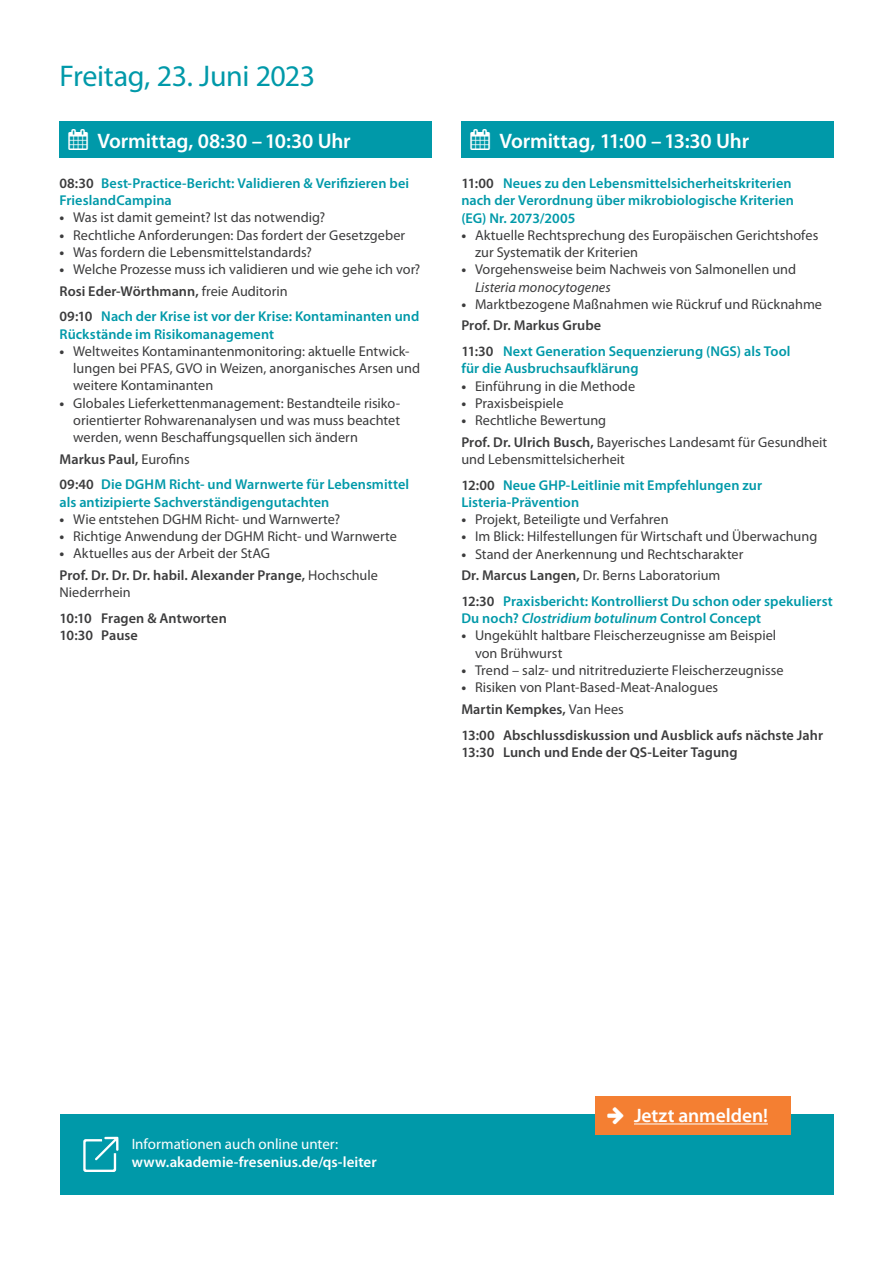
<style>
.page{position:relative;width:893px;height:1263px;background:#fff}
.page>*{position:absolute;margin:0;border:0;box-sizing:border-box;transform-origin:0 0}
.t1{font:30px "Myriad Pro";letter-spacing:-.015em;color:#0099a9}
.t2{font:600 21px "Myriad Pro";letter-spacing:-.01em;color:#fff}
.t3{font:600 19.5px "Myriad Pro";letter-spacing:-.005em;color:#fff}
.t4{font:600 15px/18px "Myriad Pro";letter-spacing:.005em;color:#fff}
.Fließtext{font:14.25px/17.2px "Myriad Pro";color:#3c3c3d}
.Vortragstitel{font:600 14.25px/17.2px "Myriad Pro";letter-spacing:.005em;color:#0099a9}
.Fließtext-2{font:600 14.25px/17.2px "Myriad Pro";letter-spacing:.005em;color:#3c3c3d}
.Vortragstitel-2{font:600 14.25px "Myriad Pro";letter-spacing:.005em;color:#3c3c3d}
.s1{color:#3c3c3d}
.s2{font-weight:700}
.s3{font-weight:400}
.s4{font-style:italic}
.s5{font-weight:600}
</style>
<div class="page">
<div style="left:60px;top:121px;width:372px;height:37px;background:#0099a9"></div>
<div style="left:461px;top:121px;width:372px;height:37px;background:#0099a9"></div>
<div style="left:60px;top:1115px;width:773px;height:80px;background:#0099a9"></div>
<svg style="left:83px;top:1137px;width:35px;height:35px"></svg>
<div style="left:595px;top:1096px;width:196px;height:38px;background:#f47f32"></div>
<hr style="left:634px;top:1123px;width:134px;height:1px;background:#fff">
<p class="t1" style="left:60px;top:58px;width:257px">Freitag, 23. Juni 2023</p>
<p class="t2" style="left:69px;top:128px;width:284px">▲ Vormittag, 08:30 –10:30 Uhr</p>
<p class="Vortragstitel" style="left:60px;top:174px;width:351px"><span class="s1">08:30</span> Best-Practice-Bericht: Validieren &amp; Verifizieren bei<br>FrieslandCampina</p>
<p class="Fließtext" style="left:60px;top:209px;width:267px"><span class="s2">•</span> Was ist damit gemeint? Ist das notwendig?</p>
<p class="Fließtext" style="left:60px;top:226px;width:347px"><span class="s2">•</span> Rechtliche Anforderungen: Das fordert der Gesetzgeber</p>
<p class="Fließtext" style="left:60px;top:243px;width:254px"><span class="s2">•</span> Was fordern die Lebensmittelstandards?</p>
<p class="Fließtext" style="left:60px;top:261px;width:362px"><span class="s2">•</span> Welche Prozesse muss ich validieren und wie gehe ich vor?</p>
<p class="Fließtext-2" style="left:60px;top:282px;width:230px">Rosi Eder-Wörthmann, <span class="s3">freie Auditorin</span></p>
<p class="Vortragstitel" style="left:60px;top:308px;width:361px"><span class="s1">09:10</span> Nach der Krise ist vor der Krise: Kontaminanten und<br>Rückstände im Risikomanagement</p>
<p class="Fließtext" style="left:73px;top:342px;width:348px;text-indent:-14px"><span class="s2">•</span> Weltweites Kontaminantenmonitoring: aktuelle Entwick&shy;lungen bei PFAS, GVO in Weizen, anorganisches Arsen und weitere Kontaminanten</p>
<p class="Fließtext" style="left:73px;top:394px;width:328px;text-align:justify;text-indent:-14px"><span class="s2">•</span> Globales Lieferkettenmanagement: Bestandteile risiko&shy;orientierter Rohwarenanalysen und was muss beachtet werden, wenn Beschaffungsquellen sich ändern</p>
<p class="Fließtext-2" style="left:60px;top:450px;width:132px">Markus Paul, <span class="s3">Eurofins</span></p>
<p class="Vortragstitel" style="left:60px;top:476px;width:351px"><span class="s1">09:40</span> Die DGHM Richt- und Warnwerte für Lebensmittel als antizipierte Sachverständigengutachten</p>
<p class="Fließtext" style="left:60px;top:510px;width:282px"><span class="s2">•</span> Wie entstehen DGHM Richt- und Warnwerte?</p>
<p class="Fließtext" style="left:60px;top:528px;width:339px"><span class="s2">•</span> Richtige Anwendung der DGHM Richt- und Warnwerte</p>
<p class="Fließtext" style="left:60px;top:545px;width:212px"><span class="s2">•</span> Aktuelles aus der Arbeit der StAG</p>
<p class="Fließtext-2" style="left:60px;top:566px;width:320px">Prof. Dr. Dr. Dr. habil. Alexander Prange, <span class="s3">Hochschule<br>Niederrhein</span></p>
<p class="Vortragstitel-2" style="left:60px;top:609px;width:169px">10:10 Fragen &amp; Antworten</p>
<p class="Vortragstitel-2" style="left:60px;top:626px;width:80px">10:30 Pause</p>
<p class="t2" style="left:470px;top:128px;width:280px">▲ Vormittag, 11:00 –13:30 Uhr</p>
<p class="Vortragstitel" style="left:461px;top:174px;width:334px"><span class="s1">11:00</span> Neues zu den Lebensmittelsicherheitskriterien nach der Verordnung über mikrobiologische Kriterien (EG) Nr. 2073/2005</p>
<p class="Fließtext" style="left:475px;top:226px;width:345px;text-indent:-14px"><span class="s2">•</span> Aktuelle Rechtsprechung des Europäischen Gerichtshofes zur Systematik der Kriterien</p>
<p class="Fließtext" style="left:475px;top:261px;width:323px;text-indent:-14px"><span class="s2">•</span> Vorgehensweise beim Nachweis von Salmonellen und<br><span class="s4">Listeria monocytogenes</span></p>
<p class="Fließtext" style="left:461px;top:295px;width:362px"><span class="s2">•</span> Marktbezogene Maßnahmen wie Rückruf und Rücknahme</p>
<p class="Fließtext-2" style="left:461px;top:317px;width:141px">Prof. Dr. Markus Grube</p>
<p class="Vortragstitel" style="left:461px;top:342px;width:331px"><span class="s1">11:30</span> Next Generation Sequenzierung (NGS) als Tool für die Ausbruchsaufklärung</p>
<p class="Fließtext" style="left:461px;top:377px;width:175px"><span class="s2">•</span> Einführung in die Methode</p>
<p class="Fließtext" style="left:461px;top:394px;width:104px"><span class="s2">•</span> Praxisbeispiele</p>
<p class="Fließtext" style="left:461px;top:412px;width:146px"><span class="s2">•</span> Rechtliche Bewertung</p>
<p class="Fließtext" style="left:461px;top:433px;width:367px"><span class="s5">Prof. Dr. Ulrich Busch,</span> Bayerisches Landesamt für Gesundheit und Lebensmittelsicherheit</p>
<p class="Vortragstitel" style="left:461px;top:476px;width:302px"><span class="s1">12:00</span> Neue GHP-Leitlinie mit Empfehlungen zur<br>Listeria-Prävention</p>
<p class="Fließtext" style="left:461px;top:511px;width:209px"><span class="s2">•</span> Projekt, Beteiligte und Verfahren</p>
<p class="Fließtext" style="left:461px;top:528px;width:358px"><span class="s2">•</span> Im Blick: Hilfestellungen für Wirtschaft und Überwachung</p>
<p class="Fließtext" style="left:461px;top:545px;width:284px"><span class="s2">•</span> Stand der Anerkennung und Rechtscharakter</p>
<p class="Fließtext" style="left:461px;top:567px;width:261px"><span class="s5">Dr. Marcus Langen,</span> Dr. Berns Laboratorium</p>
<p class="Vortragstitel" style="left:461px;top:592px;width:373px"><span class="s1">12:30</span> Praxisbericht: Kontrollierst Du schon oder spekulierst<br>Du noch? <span class="s4">Clostridium botulinum</span> Control Concept</p>
<p class="Fließtext" style="left:475px;top:627px;width:303px;text-indent:-14px"><span class="s2">•</span> Ungekühlt haltbare Fleischerzeugnisse am Beispiel von Brühwurst</p>
<p class="Fließtext" style="left:461px;top:661px;width:324px"><span class="s2">•</span> Trend – salz- und nitritreduzierte Fleischerzeugnisse</p>
<p class="Fließtext" style="left:461px;top:679px;width:258px"><span class="s2">•</span> Risiken von Plant-Based-Meat-Analogues</p>
<p class="Fließtext-2" style="left:461px;top:700px;width:164px">Martin Kempkes, <span class="s3">Van Hees</span></p>
<p class="Vortragstitel-2" style="left:461px;top:726px;width:363px">13:00 Abschlussdiskussion und Ausblick aufs nächste Jahr</p>
<p class="Vortragstitel-2" style="left:461px;top:743px;width:278px">13:30 Lunch und Ende der QS-Leiter Tagung</p>
<p class="t4" style="left:132px;top:1134px;width:246px"><span class="s3">Informationen auch online unter: </span>www.akademie-fresenius.de/qs-leiter</p>
<p class="t3" style="left:634px;top:1103px;width:135px">Jetzt anmelden!</p>
</div>
